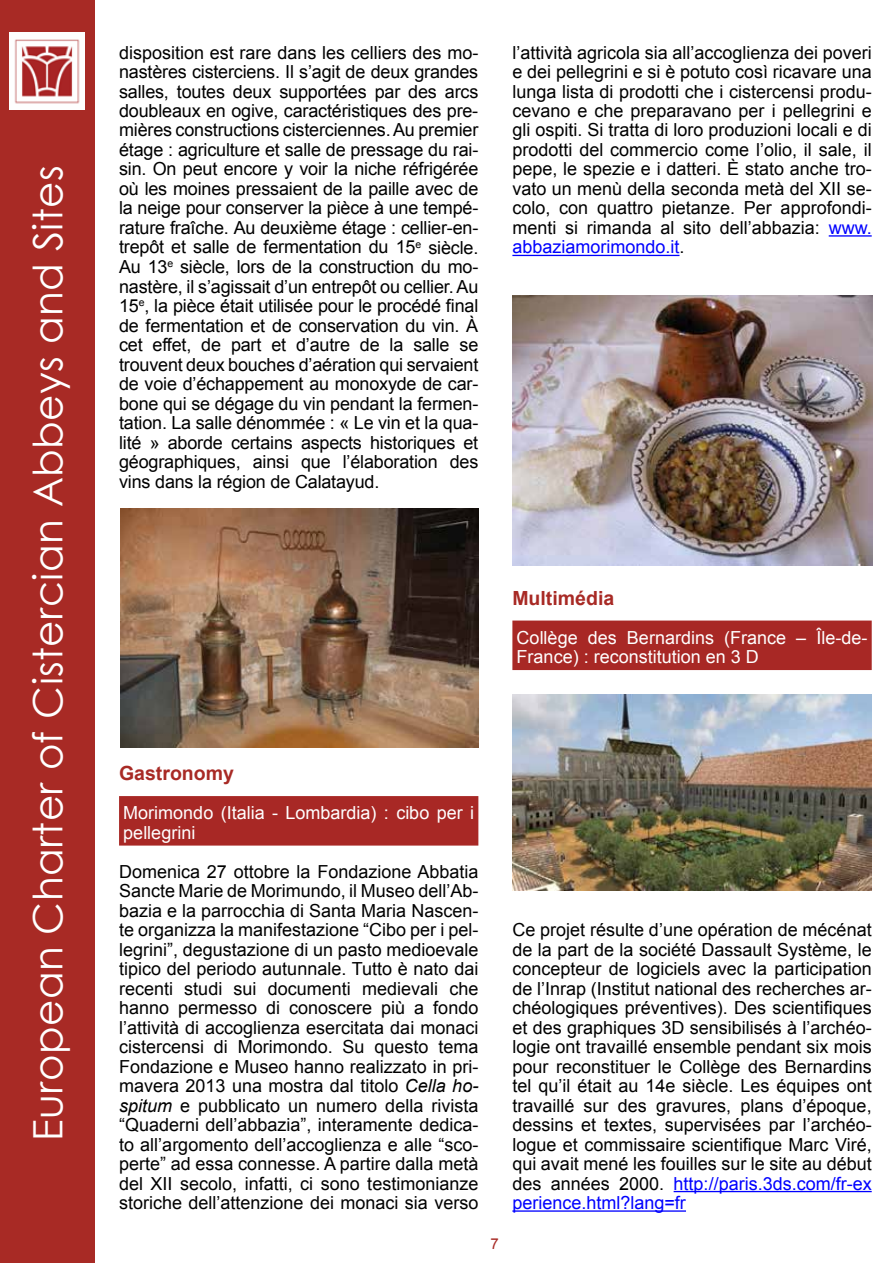
<style>
.page{position:relative;width:893px;height:1263px;background:#fff}
.page>*{position:absolute;margin:0;border:0;box-sizing:border-box;transform-origin:0 0}
.t1{font:40.5px "Century Gothic";letter-spacing:.01em;color:#fff}
.t2{font:700 19.5px "Arial";color:#a82a25}
.t3{font:18px/19.5px "Arial";color:#000;text-align:justify}
.t4{font:18px/19.5px "Arial";color:#fff}
.t5{font:15px "Arial";color:#a82a25}
.s1{color:#00f}
.s2{font-style:italic}
</style>
<div class="page">
<div style="left:0;top:0;width:95px;height:1263px;background:#a82a25"></div>
<img style="left:10px;top:33px;width:75px;height:76px">
<div style="left:119px;top:796px;width:359px;height:49px;background:#a82825"></div>
<hr style="left:829px;top:235px;width:43px;height:2px;background:#00f">
<hr style="left:512px;top:255px;width:167px;height:1px;background:#00f">
<div style="left:512px;top:620px;width:360px;height:50px;background:#a82825"></div>
<hr style="left:674px;top:1191px;width:198px;height:1px;background:#00f">
<hr style="left:512px;top:1210px;width:174px;height:2px;background:#00f">
<img style="left:120px;top:509px;width:359px;height:238px">
<img style="left:512px;top:295px;width:360px;height:270px">
<img style="left:512px;top:695px;width:360px;height:195px">
<h1 class="t1" style="left:20px;top:1141px;width:977px;rotate:-90deg">European Charter of Cistercian Abbeys and Sites</h1>
<p class="t3" style="left:119px;top:43px;width:361px">disposition est rare dans les celliers des mo&shy;nastères cisterciens. Il s’agit de deux grandes salles, toutes deux supportées par des arcs doubleaux en ogive, caractéristiques des pre&shy;mières constructions cisterciennes. Au premier étage : agriculture et salle de pressage du rai&shy;sin. On peut encore y voir la niche réfrigérée où les moines pressaient de la paille avec de la neige pour conserver la pièce à une tempé&shy;rature fraîche. Au deuxième étage : cellier-en&shy;trepôt et salle de fermentation du 15<sup>e</sup> siècle.<br>Au 13<sup>e</sup> siècle, lors de la construction du mo&shy;nastère, il s’agissait d’un entrepôt ou cellier. Au 15<sup>e</sup>, la pièce était utilisée pour le procédé final de fermentation et de conservation du vin. À cet effet, de part et d’autre de la salle se trouvent deux bouches d’aération qui servaient de voie d’échappement au monoxyde de car&shy;bone qui se dégage du vin pendant la fermen&shy;tation. La salle dénommée : « Le vin et la qua&shy;lité » aborde certains aspects historiques et géographiques, ainsi que l’élaboration des vins dans la région de Calatayud.</p>
<p class="t3" style="left:512px;top:43px;width:361px">l’attività agricola sia all’accoglienza dei poveri e dei pellegrini e si è potuto così ricavare una lunga lista di prodotti che i cistercensi produ&shy;cevano e che preparavano per i pellegrini e gli ospiti. Si tratta di loro produzioni locali e di prodotti del commercio come l’olio, il sale, il pepe, le spezie e i datteri. È stato anche tro&shy;vato un menù della seconda metà del XII se&shy;colo, con quattro pietanze. Per approfondi&shy;menti si rimanda al sito dell’abbazia: <span class="s1">www. abbaziamorimondo.it</span>.</p>
<p class="t2" style="left:512px;top:585px;width:103px">Multimédia</p>
<p class="t4" style="left:517px;top:628px;width:352px">Collège des Bernardins (France – Île-de-<br>France) : reconstitution en 3 D</p>
<p class="t2" style="left:119px;top:760px;width:116px">Gastronomy</p>
<p class="t4" style="left:123px;top:803px;width:352px">Morimondo (Italia - Lombardia) : cibo per i pellegrini</p>
<p class="t3" style="left:119px;top:862px;width:361px">Domenica 27 ottobre la Fondazione Abbatia Sancte Marie de Morimundo, il Museo dell’Ab&shy;bazia e la parrocchia di Santa Maria Nascen&shy;te organizza la manifestazione “Cibo per i pel&shy;legrini”, degustazione di un pasto medioevale tipico del periodo autunnale. Tutto è nato dai recenti studi sui documenti medievali che hanno permesso di conoscere più a fondo l’attività di accoglienza esercitata dai monaci cistercensi di Morimondo. Su questo tema Fondazione e Museo hanno realizzato in pri&shy;mavera 2013 una mostra dal titolo <span class="s2">Cella ho&shy;spitum</span> e pubblicato un numero della rivista “Quaderni dell’abbazia”, interamente dedica&shy;to all’argomento dell’accoglienza e alle “sco&shy;perte” ad essa connesse. A partire dalla metà del XII secolo, infatti, ci sono testimonianze storiche dell’attenzione dei monaci sia verso</p>
<p class="t5" style="left:490px;top:1233px;width:10px">7</p>
<p class="t3" style="left:512px;top:920px;width:361px">Ce projet résulte d’une opération de mécénat de la part de la société Dassault Système, le concepteur de logiciels avec la participation de l’Inrap (Institut national des recherches ar&shy;chéologiques préventives). Des scientifiques et des graphiques 3D sensibilisés à l’archéo&shy;logie ont travaillé ensemble pendant six mois pour reconstituer le Collège des Bernardins tel qu’il était au 14e siècle. Les équipes ont travaillé sur des gravures, plans d’époque, dessins et textes, supervisées par l’archéo&shy;logue et commissaire scientifique Marc Viré, qui avait mené les fouilles sur le site au début des années 2000. <span class="s1">http://paris.3ds.com/fr-ex perience.html?lang=fr</span></p>
</div>
